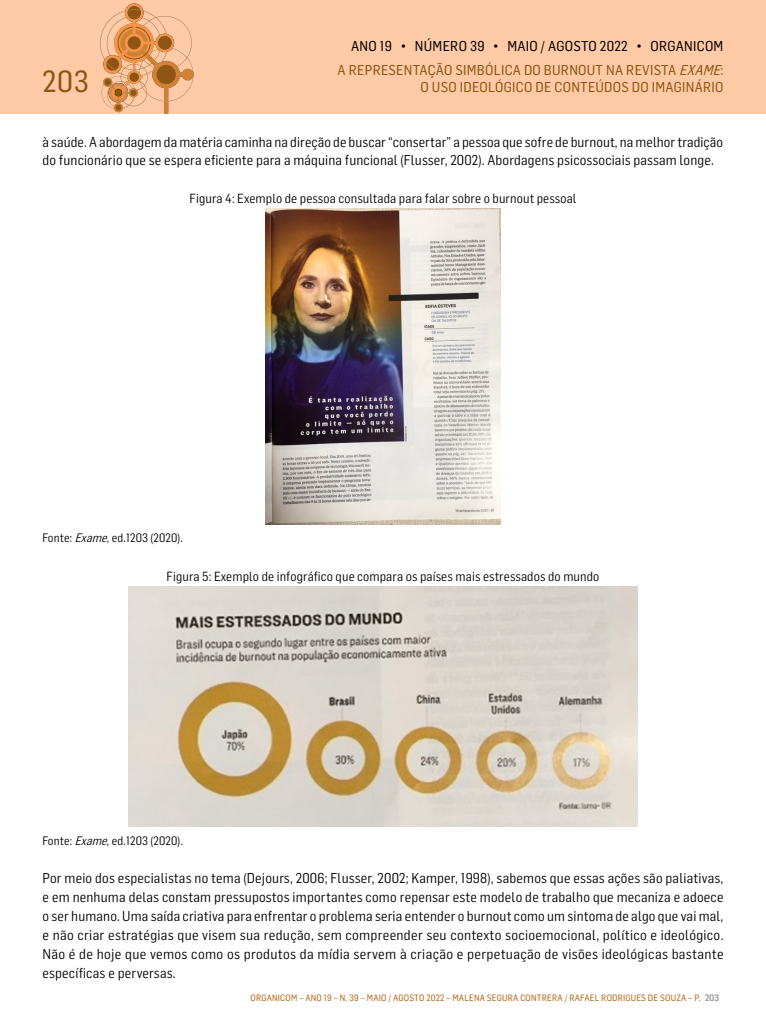
<style>
.page{position:relative;width:766px;height:1021px;background:#fff}
.page>*{position:absolute;margin:0;border:0;box-sizing:border-box;transform-origin:0 0}
.t1{font:30px "Flama Semicondensed Basic";color:#8e5514}
.t2{font:14px/18.9px "Flama Semicondensed";letter-spacing:.01em;color:#000}
.t3{font:14px/24.1px "Flama Semicondensed Basic";letter-spacing:.02em;color:#8e5514;text-align:right}
.t4{font:13px "Flama Semicondensed";letter-spacing:.01em;color:#000}
.t5{font:12px "Flama Semicondensed";letter-spacing:.01em;color:#000}
.t6{font:9px "Flama Semicondensed Basic";letter-spacing:.02em;color:#b26616}
.s1{color:#000}
.s2{font-style:italic}
.s3{color:#9d9d9c}
</style>
<div class="page">
<div style="left:0;top:0;width:765px;height:113px;background:#ffcaa5"></div>
<svg style="left:100px;top:3px;width:93px;height:110px"></svg>
<div style="left:158px;top:36px;width:14px;height:14px;background:#8e5514;border-radius:50%"></div>
<div style="left:104px;top:79px;width:7px;height:7px;background:#8e5514;border-radius:3px"></div>
<div style="left:128px;top:36px;width:13px;height:13px;background:#8e5514;border-radius:50%"></div>
<div style="left:115px;top:89px;width:7px;height:7px;background:#8e5514;border-radius:3px"></div>
<div style="left:129px;top:72px;width:10px;height:10px;background:#8e5514;border-radius:5px"></div>
<img style="left:265px;top:208px;width:235px;height:316px">
<img style="left:129px;top:586px;width:508px;height:240px">
<h1 class="t1" style="left:43px;top:62px;width:48px">203</h1>
<p class="t3" style="left:337px;top:34px;width:388px"><span class="s1">ANO 19 • NÚMERO 39 • MAIO / AGOSTO 2022 • ORGANICOM<br></span>A REPRESENTAÇÃO SIMBÓLICA DO BURNOUT NA REVISTA <span class="s2">EXAME</span>:</p>
<p class="t3" style="left:420px;top:75px;width:304px">O USO IDEOLÓGICO DE CONTEÚDOS DO IMAGINÁRIO</p>
<p class="t2" style="left:43px;top:131px;width:682px">à saúde. A abordagem da matéria caminha na direção de buscar “consertar” a pessoa que sofre de burnout, na melhor tradição do funcionário que se espera eficiente para a máquina funcional (Flusser, 2002). Abordagens psicossociais passam longe.</p>
<p class="t4" style="left:189px;top:190px;width:388px">Figura 4: Exemplo de pessoa consultada para falar sobre o burnout pessoal</p>
<p class="t5" style="left:43px;top:530px;width:142px">Fonte: <span class="s2">Exame</span>, ed. 1203 (2020).</p>
<p class="t4" style="left:166px;top:568px;width:434px">Figura 5: Exemplo de infográfico que compara os países mais estressados do mundo</p>
<p class="t5" style="left:43px;top:832px;width:142px">Fonte: <span class="s2">Exame</span>, ed. 1203 (2020).</p>
<p class="t2" style="left:43px;top:868px;width:682px;text-align:justify">Por meio dos especialistas no tema (Dejours, 2006; Flusser, 2002; Kamper, 1998), sabemos que essas ações são paliativas, e em nenhuma delas constam pressupostos importantes como repensar este modelo de trabalho que mecaniza e adoece o ser humano. Uma saída criativa para enfrentar o problema seria entender o burnout como um sintoma de algo que vai mal, e não criar estratégias que visem sua redução, sem compreender seu contexto socioemocional, político e ideológico.<br>Não é de hoje que vemos como os produtos da mídia servem à criação e perpetuação de visões ideológicas bastante específicas e perversas.</p>
<p class="t6" style="left:250px;top:992px;width:281px">ORGANICOM – ANO 19 – N. 39 – MAIO / AGOSTO 2022 – MALENA SEGURA CONTR</p>
<p class="t6" style="left:547px;top:992px;width:173px">ERA / RAFAEL RODRIGUES DE SOUZA – P. <span class="s3">203</span></p>
</div>
